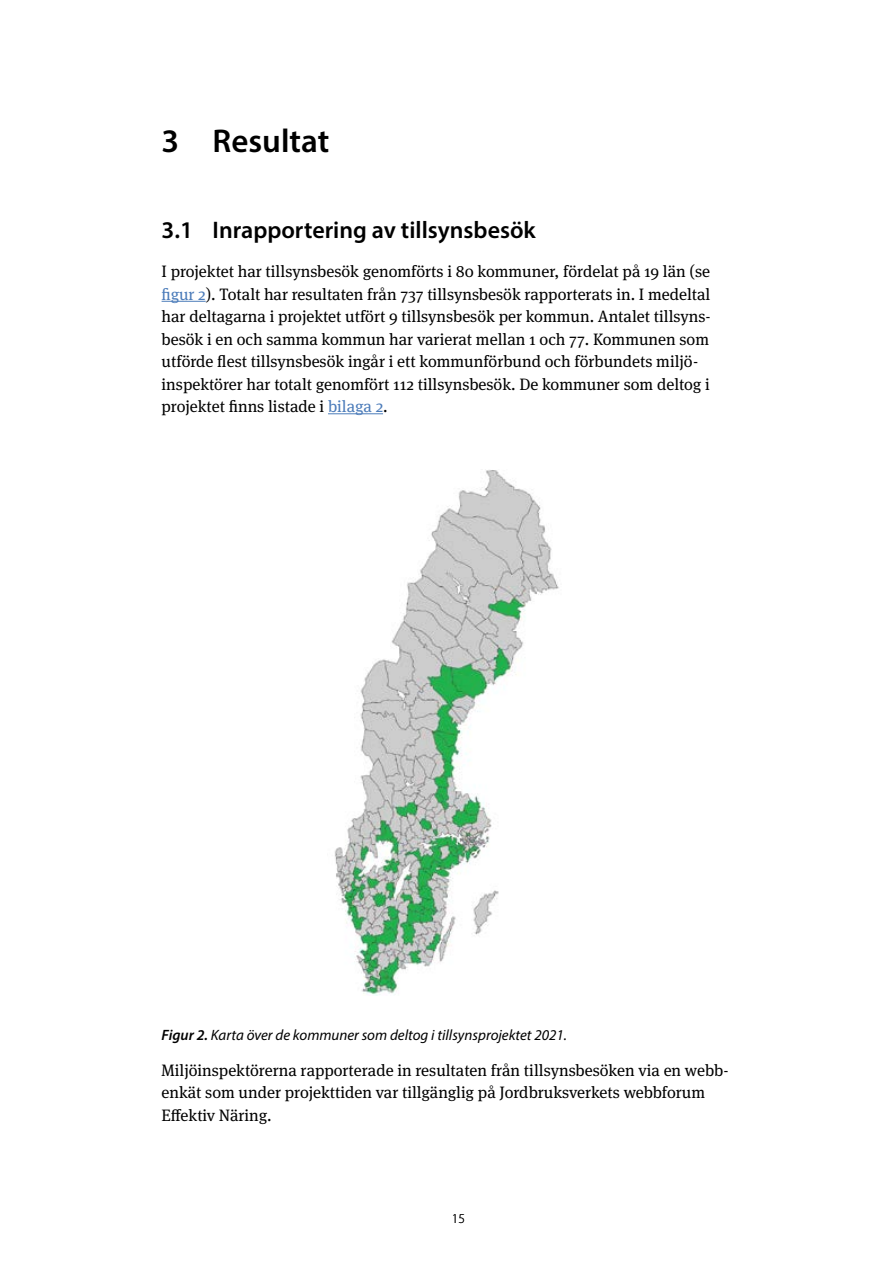
<style>
.page{position:relative;width:893px;height:1263px;background:#fff}
.page>*{position:absolute;margin:0;border:0;box-sizing:border-box;transform-origin:0 0}
.Heading_1{font:600 33px "Myriad Pro";color:#000}
.Heading_2{font:600 24px "Myriad Pro";color:#000}
.Brödtext{font:16.5px/22.5px "Meta Serif Pro";color:#000}
.Figurrubrik{font:italic 15px "Myriad Pro";color:#000}
.t1{font:300 13.5px "Myriad Pro";color:#000}
.s1{color:#4c7cba}
.s2{font-weight:600}
</style>
<div class="page">
<hr style="left:162px;top:301px;width:44px;height:1px;background:#4c7cba">
<hr style="left:328px;top:413px;width:55px;height:1px;background:#4c7cba">
<img style="left:334px;top:470px;width:225px;height:525px">
<h1 class="Heading_1" style="left:162px;top:120px;width:169px">3 Resultat</h1>
<h2 class="Heading_2" style="left:162px;top:214px;width:376px">3.1 Inrapportering av tillsynsbesök</h2>
<p class="Brödtext" style="left:162px;top:259px;width:551px">I projektet har tillsynsbesök genomförts i 80 kommuner, fördelat på 19 län (se <span class="s1">figur 2</span>). Totalt har resultaten från 737 tillsynsbesök rapporterats in. I medeltal har deltagarna i projektet utfört 9 tillsynsbesök per kommun. Antalet tillsyns&shy;besök i en och samma kommun har varierat mellan 1 och 77. Kommunen som utförde flest tillsynsbesök ingår i ett kommunförbund och förbundets miljö&shy;inspektörer har totalt genomfört 112 tillsynsbesök. De kommuner som deltog i projektet finns listade i <span class="s1">bilaga 2</span>.</p>
<p class="Figurrubrik" style="left:162px;top:1026px;width:407px"><span class="s2">Figur 2.</span> Karta över de kommuner som deltog i tillsynsprojektet 2021.</p>
<p class="Brödtext" style="left:162px;top:1058px;width:569px">Miljöinspektörerna rapporterade in resultaten från tillsynsbesöken via en webb&shy;enkät som under projekttiden var tillgänglig på Jordbruksverkets webbforum<br>Effektiv Näring.</p>
<p class="t1" style="left:452px;top:1210px;width:15px">15</p>
</div>
